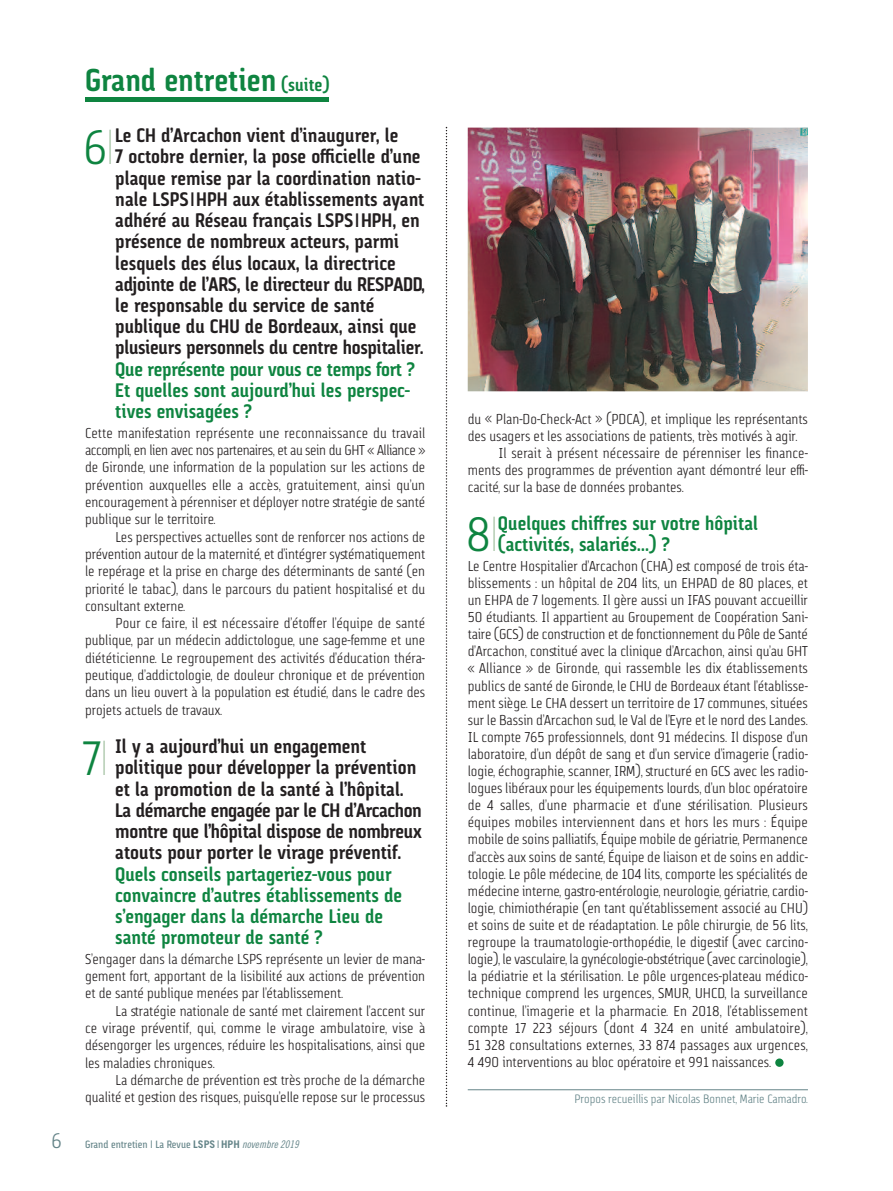
<style>
.page{position:relative;width:893px;height:1191px;background:#fff}
.page>*{position:absolute;margin:0;border:0;box-sizing:border-box;transform-origin:0 0}
.t1{font:300 48px "Via Sans";color:#0e8440}
.t2{font:700 31.5px "Via Sans";color:#0e8440}
.t3{font:700 19.5px/21.1px "Via Sans";color:#231f20}
.t4{font:700 19.5px/21.1px "Via Sans";color:#0e8440}
.t5{font:300 14.25px/17.1px "Via Sans";color:#231f20;text-align:justify}
.t6{font:300 12px "Via Sans";color:#648488}
.t7{font:10.5px "Via Sans";color:#648488}
.s1{font-size:18px}
.s2{font-family:"Frutiger";font-weight:400}
.s3{font-family:"Helvetica Neue";font-weight:200;color:#8eb38d}
.s4{font-weight:300;font-size:21px}
.s5{font-family:"Trade Gothic"}
.s6{font-family:"Trade Gothic";font-weight:700}
.s7{font-family:"Trade Gothic Cond Eighteen Obl"}
</style>
<div class="page">
<div style="left:775px;top:1058px;width:9px;height:8px;background:#0e8440;border-radius:50%"></div>
<svg style="left:446px;top:127px;width:1px;height:979px"></svg>
<img style="left:468px;top:128px;width:340px;height:263px">
<hr style="left:468px;top:1089px;width:340px;height:1px;background:#648488">
<hr style="left:85px;top:98px;width:244px;height:4px;background:#0e8440">
<h2 class="t2" style="left:85px;top:69px;width:246px">Grand entretien <span class="s1">(suite)</span></h2>
<p class="t3" style="left:115px;top:127px;width:311px">Le cH d’Arcachon vient d’inaugurer, le<br>7 octobre dernier, la pose officielle d’une plaque remise par la coordination natio&shy;nale Lsps<span class="s2">I</span>HpH aux établissements ayant adhéré au Réseau français Lsps<span class="s2">I</span>HpH, en présence de nombreux acteurs, parmi lesquels des élus locaux, la directrice adjointe de l’ARs, le directeur du RespAdd, le responsable du service de santé publique du cHu de Bordeaux, ainsi que plusieurs personnels du centre hospitalier.</p>
<h3 class="t4" style="left:115px;top:360px;width:302px">Que représente pour vous ce temps fort ? et quelles sont aujourd’hui les perspec&shy;tives envisagées ?</h3>
<p class="t5" style="left:85px;top:426px;width:342px">Cette manifestation représente une reconnaissance du travail accompli, en lien avec nos partenaires, et au sein du GHT « Alliance » de Gironde, une information de la population sur les actions de prévention auxquelles elle a accès, gratuitement, ainsi qu’un encouragement à pérenniser et déployer notre stratégie de santé publique sur le territoire.</p>
<p class="t5" style="left:85px;top:529px;width:342px;text-indent:31px">Les perspectives actuelles sont de renforcer nos actions de prévention autour de la maternité, et d’intégrer systématiquement le repérage et la prise en charge des déterminants de santé (en priorité le tabac), dans le parcours du patient hospitalisé et du consultant externe.</p>
<p class="t5" style="left:85px;top:616px;width:342px;text-indent:31px">Pour ce faire, il est nécessaire d’étoffer l’équipe de santé publique, par un médecin addictologue, une sage-femme et une diététicienne. Le regroupement des activités d’éducation théra&shy;peutique, d’addictologie, de douleur chronique et de prévention dans un lieu ouvert à la population est étudié, dans le cadre des projets actuels de travaux.</p>
<h3 class="t3" style="left:115px;top:738px;width:308px">il y a aujourd’hui un engagement politique pour développer la prévention et la promotion de la santé à l’hôpital.<br>La démarche engagée par le cH d’Arcachon montre que l’hôpital dispose de nombreux atouts pour porter le virage préventif.</h3>
<h3 class="t4" style="left:115px;top:865px;width:288px">Quels conseils partageriez-vous pour convaincre d’autres établissements de s’engager dans la démarche Lieu de santé promoteur de santé ?</h3>
<p class="t5" style="left:85px;top:952px;width:342px">S’engager dans la démarche LSPS représente un levier de mana&shy;gement fort, apportant de la lisibilité aux actions de prévention et de santé publique menées par l’établissement.</p>
<p class="t5" style="left:85px;top:1003px;width:342px;text-indent:31px">La stratégie nationale de santé met clairement l’accent sur ce virage préventif, qui, comme le virage ambulatoire, vise à désengorger les urgences, réduire les hospitalisations, ainsi que les maladies chroniques.</p>
<p class="t5" style="left:85px;top:1073px;width:342px;text-align:right">La démarche de prévention est très proche de la démarche qualité et gestion des risques, puisqu’elle repose sur le processus</p>
<h1 class="t1" style="left:83px;top:130px;width:32px">6<span class="s3">I</span></h1>
<h1 class="t1" style="left:83px;top:742px;width:26px">7<span class="s3">I</span></h1>
<p class="t7" style="left:51px;top:1140px;width:249px"><span class="s4">6</span> Grand entretien <span class="s5">I</span> La Revue <span class="s6">LSPS</span><span class="s5">I</span><span class="s6">HPH</span> <span class="s7">novembre 2019</span></p>
<p class="t5" style="left:468px;top:412px;width:342px">du « Plan-Do-Check-Act » (PDCA), et implique les représentants</p>
<p class="t5" style="left:468px;top:429px;width:331px">des usagers et les associations de patients, très motivés à agir.</p>
<p class="t5" style="left:498px;top:446px;width:311px">Il serait à présent nécessaire de pérenniser les finance-</p>
<p class="t5" style="left:468px;top:463px;width:342px">ments des programmes de prévention ayant démontré leur effi-</p>
<p class="t5" style="left:468px;top:480px;width:218px">cacité, sur la base de données probantes.</p>
<h3 class="t4" style="left:498px;top:515px;width:262px">Quelques chiffres sur votre hôpital (activités, salariés…) ?</h3>
<p class="t5" style="left:468px;top:559px;width:342px">Le Centre Hospitalier d’Arcachon (CHA) est composé de trois éta&shy;blissements : un hôpital de 204 lits, un EHPAD de 80 places, et un EHPA de 7 logements. Il gère aussi un IFAS pouvant accueillir 50 étudiants. Il appartient au Groupement de Coopération Sani&shy;taire (GCS) de construction et de fonctionnement du Pôle de Santé d’Arcachon, constitué avec la clinique d’Arcachon, ainsi qu’au GHT « Alliance » de Gironde, qui rassemble les dix établissements publics de santé de Gironde, le CHU de Bordeaux étant l’établisse&shy;ment siège. Le CHA dessert un territoire de 17 communes, situées sur le Bassin d’Arcachon sud, le val de l’Eyre et le nord des Landes.<br>IL compte 765 professionnels, dont 91 médecins. Il dispose d’un laboratoire, d’un dépôt de sang et d’un service d’imagerie (radio&shy;logie, échographie, scanner, IRM), structuré en GCS avec les radio&shy;logues libéraux pour les équipements lourds, d’un bloc opératoire de 4 salles, d’une pharmacie et d’une stérilisation. Plusieurs équipes mobiles interviennent dans et hors les murs : équipe mobile de soins palliatifs, équipe mobile de gériatrie, Permanence d’accès aux soins de santé, équipe de liaison et de soins en addic&shy;tologie. Le pôle médecine, de 104 lits, comporte les spécialités de médecine interne, gastro-entérologie, neurologie, gériatrie, cardio&shy;logie, chimiothérapie (en tant qu’établissement associé au CHU) et soins de suite et de réadaptation. Le pôle chirurgie, de 56 lits, regroupe la traumatologie-orthopédie, le digestif (avec carcino&shy;logie), le vasculaire, la gynécologie-obstétrique (avec carcinologie), la pédiatrie et la stérilisation. Le pôle urgences-plateau médico&shy;technique comprend les urgences, SMUR, UHCD, la surveillance continue, l’imagerie et la pharmacie. En 2018, l’établissement compte 17 223 séjours (dont 4 324 en unité ambulatoire), 51 328 consultations externes, 33 874 passages aux urgences, 4 490 interventions au bloc opératoire et 991 naissances.</p>
<h1 class="t1" style="left:466px;top:517px;width:33px">8<span class="s3">I</span></h1>
<p class="t6" style="left:575px;top:1094px;width:235px">Propos recueillis par Nicolas Bonnet, Marie Camadro.</p>
</div>
